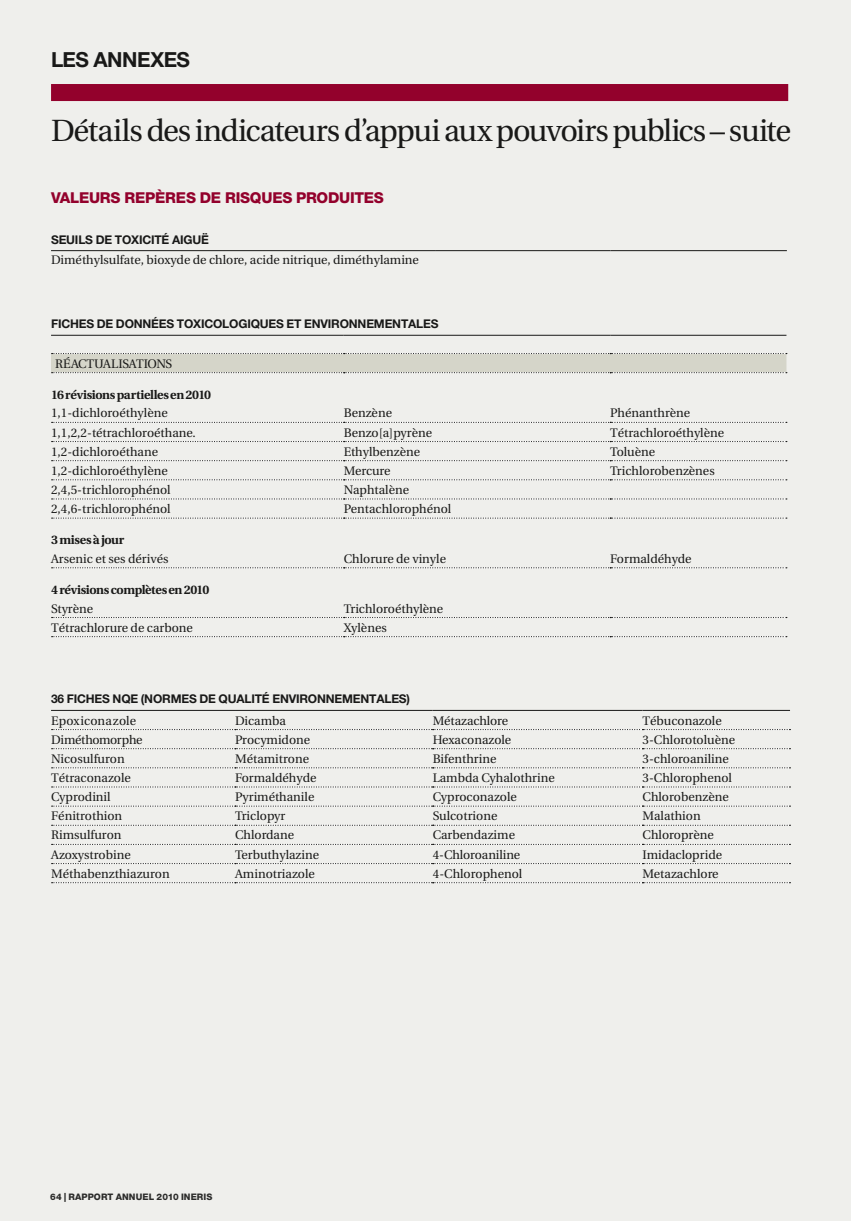
<style>
.page{position:relative;width:851px;height:1221px;background:#fff}
.page>*{position:absolute;margin:0;border:0;box-sizing:border-box;transform-origin:0 0}
.t1{font:30.6px "Utopia";letter-spacing:-.045em;color:#191918}
.t2{font:700 20.85px "Helvetica Neue";letter-spacing:-.025em;color:#191918}
.t3{font:800 15px "Helvetica Neue";color:#93012c}
.t4{font:12.3px "Utopia";color:#191918}
.t5{font:700 12.3px "Utopia";letter-spacing:-.025em;color:#191918}
.t6{font:12.3px "Utopia";letter-spacing:-.03em;color:#191918}
.t7{font:700 12px "Helvetica Neue";letter-spacing:-.015em;color:#191918}
.t8{font:800 9px "Helvetica Neue";letter-spacing:.01em;color:#2b2b2a}
</style>
<div class="page">
<div style="left:0;top:0;width:850px;height:1220px;background:#efefec"></div>
<div style="left:51px;top:84px;width:737px;height:17px;background:#93012c"></div>
<hr style="left:51px;top:250px;width:385px;height:1px;background:#191918">
<hr style="left:436px;top:250px;width:174px;height:1px;background:#191918">
<hr style="left:610px;top:250px;width:176px;height:1px;background:#191918">
<svg style="left:52px;top:824px;width:738px;height:1px"></svg>
<hr style="left:51px;top:710px;width:184px;height:1px;background:#191918">
<hr style="left:235px;top:710px;width:197px;height:1px;background:#191918">
<hr style="left:432px;top:710px;width:210px;height:1px;background:#191918">
<hr style="left:642px;top:710px;width:147px;height:1px;background:#191918">
<svg style="left:52px;top:767px;width:738px;height:1px"></svg>
<svg style="left:52px;top:729px;width:738px;height:1px"></svg>
<svg style="left:52px;top:748px;width:738px;height:1px"></svg>
<svg style="left:52px;top:786px;width:738px;height:1px"></svg>
<svg style="left:52px;top:805px;width:738px;height:1px"></svg>
<svg style="left:52px;top:843px;width:738px;height:2px"></svg>
<svg style="left:52px;top:863px;width:738px;height:1px"></svg>
<svg style="left:52px;top:882px;width:738px;height:1px"></svg>
<hr style="left:51px;top:335px;width:293px;height:1px;background:#191918">
<hr style="left:344px;top:335px;width:266px;height:1px;background:#191918">
<hr style="left:610px;top:335px;width:176px;height:1px;background:#191918">
<svg style="left:52px;top:567px;width:734px;height:1px"></svg>
<svg style="left:52px;top:617px;width:734px;height:1px"></svg>
<svg style="left:52px;top:636px;width:734px;height:1px"></svg>
<svg style="left:52px;top:353px;width:734px;height:20px;background:#d0d0c5"></svg>
<svg style="left:52px;top:422px;width:734px;height:1px"></svg>
<svg style="left:52px;top:441px;width:734px;height:1px"></svg>
<svg style="left:52px;top:460px;width:734px;height:1px"></svg>
<svg style="left:52px;top:479px;width:734px;height:1px"></svg>
<svg style="left:52px;top:498px;width:734px;height:1px"></svg>
<svg style="left:52px;top:517px;width:734px;height:1px"></svg>
<h2 class="t2" style="left:51px;top:47px;width:14px">LES</h2>
<h2 class="t2" style="left:94px;top:47px;width:84px">ANNEXES</h2>
<h1 class="t1" style="left:51px;top:113px;width:741px">Détails des indicateurs d’appui aux pouvoirs publics – suite</h1>
<p class="t3" style="left:51px;top:188px;width:11px">VALEURS</p>
<p class="t3" style="left:124px;top:188px;width:12px">REPÈRES</p>
<p class="t3" style="left:200px;top:188px;width:52px">DE RISQUES</p>
<p class="t3" style="left:296px;top:188px;width:12px">PRODU</p>
<p class="t3" style="left:350px;top:188px;width:15px">ITES</p>
<p class="t7" style="left:51px;top:232px;width:31px">SEUILS</p>
<p class="t7" style="left:96px;top:232px;width:51px">DE TOXICITÉ</p>
<p class="t7" style="left:172px;top:232px;width:38px">AIGUË</p>
<p class="t4" style="left:51px;top:253px;width:369px">Diméthylsulfate, bioxyde de chlore, acide nitrique, diméthylamine</p>
<p class="t7" style="left:51px;top:317px;width:8px">FICHES</p>
<p class="t7" style="left:97px;top:317px;width:63px">DE DONNÉES</p>
<p class="t7" style="left:177px;top:317px;width:33px">TOXICOLOGI</p>
<p class="t7" style="left:251px;top:317px;width:78px">QUES ET ENVIRO</p>
<p class="t7" style="left:349px;top:317px;width:27px">NNEME</p>
<p class="t7" style="left:392px;top:317px;width:18px">NTALES</p>
<p class="t4" style="left:55px;top:357px;width:118px">RÉACTUALISATIONS</p>
<p class="t5" style="left:51px;top:387px;width:162px">16 révisions partielles en 2010</p>
<p class="t4" style="left:51px;top:406px;width:118px">1,1-dichloroéthylène</p>
<p class="t4" style="left:344px;top:406px;width:50px">Benzène</p>
<p class="t4" style="left:610px;top:406px;width:81px">Phénanthrène</p>
<p class="t4" style="left:51px;top:425px;width:146px">1,1,2,2-tétrachloroéthane.</p>
<p class="t4" style="left:344px;top:425px;width:90px">Benzo[a]pyrène</p>
<p class="t4" style="left:610px;top:425px;width:115px">Tétrachloroéthylène</p>
<p class="t4" style="left:51px;top:445px;width:108px">1,2-dichloroéthane</p>
<p class="t4" style="left:344px;top:445px;width:78px">Ethylbenzène</p>
<p class="t4" style="left:610px;top:445px;width:46px">Toluène</p>
<p class="t4" style="left:51px;top:464px;width:118px">1,2-dichloroéthylène</p>
<p class="t4" style="left:344px;top:464px;width:48px">Mercure</p>
<p class="t4" style="left:610px;top:464px;width:106px">Trichlorobenzènes</p>
<p class="t4" style="left:51px;top:483px;width:121px">2,4,5-trichlorophénol</p>
<p class="t4" style="left:344px;top:483px;width:67px">Naphtalène</p>
<p class="t4" style="left:51px;top:502px;width:121px">2,4,6-trichlorophénol</p>
<p class="t4" style="left:344px;top:502px;width:109px">Pentachlorophénol</p>
<p class="t5" style="left:51px;top:533px;width:75px">3 mises à jour</p>
<p class="t4" style="left:51px;top:552px;width:119px">Arsenic et ses dérivés</p>
<p class="t4" style="left:344px;top:552px;width:104px">Chlorure de vinyle</p>
<p class="t4" style="left:610px;top:552px;width:83px">Formaldéhyde</p>
<p class="t5" style="left:51px;top:583px;width:160px">4 révisions complètes en 2010</p>
<p class="t4" style="left:51px;top:601px;width:44px">Styrène</p>
<p class="t4" style="left:344px;top:601px;width:101px">Trichloroéthylène</p>
<p class="t4" style="left:51px;top:620px;width:143px">Tétrachlorure de carbone</p>
<p class="t4" style="left:344px;top:620px;width:44px">Xylènes</p>
<p class="t7" style="left:51px;top:691px;width:24px">36 FICHES</p>
<p class="t7" style="left:113px;top:691px;width:50px">NQE (NORMES</p>
<p class="t7" style="left:199px;top:691px;width:45px">DE QUALITÉ</p>
<p class="t7" style="left:272px;top:691px;width:25px">ENVIRO</p>
<p class="t7" style="left:317px;top:691px;width:27px">NNEME</p>
<p class="t7" style="left:360px;top:691px;width:18px">NTALES</p>
<p class="t7" style="left:406px;top:691px;width:5px">)</p>
<p class="t4" style="left:51px;top:713px;width:86px">Epoxiconazole</p>
<p class="t4" style="left:235px;top:713px;width:53px">Dicamba</p>
<p class="t4" style="left:432px;top:713px;width:77px">Métazachlore</p>
<p class="t4" style="left:642px;top:713px;width:81px">Tébuconazole</p>
<p class="t6" style="left:51px;top:732px;width:93px">Diméthomorphe</p>
<p class="t4" style="left:235px;top:732px;width:77px">Procymidone</p>
<p class="t4" style="left:432px;top:732px;width:80px">Hexaconazole</p>
<p class="t4" style="left:642px;top:732px;width:94px">3-Chlorotoluène</p>
<p class="t4" style="left:51px;top:752px;width:75px">Nicosulfuron</p>
<p class="t4" style="left:235px;top:752px;width:75px">Métamitrone</p>
<p class="t4" style="left:432px;top:752px;width:65px">Bifenthrine</p>
<p class="t4" style="left:642px;top:752px;width:88px">3-chloroaniline</p>
<p class="t4" style="left:51px;top:771px;width:81px">Tétraconazole</p>
<p class="t4" style="left:235px;top:771px;width:83px">Formaldéhyde</p>
<p class="t4" style="left:432px;top:771px;width:124px">Lambda Cyhalothrine</p>
<p class="t4" style="left:642px;top:771px;width:91px">3-Chlorophenol</p>
<p class="t4" style="left:51px;top:790px;width:61px">Cyprodinil</p>
<p class="t4" style="left:235px;top:790px;width:81px">Pyriméthanile</p>
<p class="t4" style="left:432px;top:790px;width:86px">Cyproconazole</p>
<p class="t4" style="left:642px;top:790px;width:88px">Chlorobenzène</p>
<p class="t4" style="left:51px;top:809px;width:73px">Fénitrothion</p>
<p class="t4" style="left:235px;top:809px;width:52px">Triclopyr</p>
<p class="t4" style="left:432px;top:809px;width:66px">Sulcotrione</p>
<p class="t4" style="left:642px;top:809px;width:60px">Malathion</p>
<p class="t4" style="left:51px;top:828px;width:72px">Rimsulfuron</p>
<p class="t4" style="left:235px;top:828px;width:61px">Chlordane</p>
<p class="t4" style="left:432px;top:828px;width:84px">Carbendazime</p>
<p class="t4" style="left:642px;top:828px;width:73px">Chloroprène</p>
<p class="t4" style="left:51px;top:847px;width:81px">Azoxystrobine</p>
<p class="t4" style="left:235px;top:847px;width:86px">Terbuthylazine</p>
<p class="t4" style="left:432px;top:847px;width:89px">4-Chloroaniline</p>
<p class="t4" style="left:642px;top:847px;width:81px">Imidaclopride</p>
<p class="t4" style="left:51px;top:866px;width:120px">Méthabenzthiazuron</p>
<p class="t4" style="left:235px;top:866px;width:81px">Aminotriazole</p>
<p class="t4" style="left:432px;top:866px;width:91px">4-Chlorophenol</p>
<p class="t4" style="left:642px;top:866px;width:77px">Metazachlore</p>
<p class="t8" style="left:50px;top:1190px;width:164px">64 | RAPPORT ANNUEL 2010 INERIS</p>
</div>
